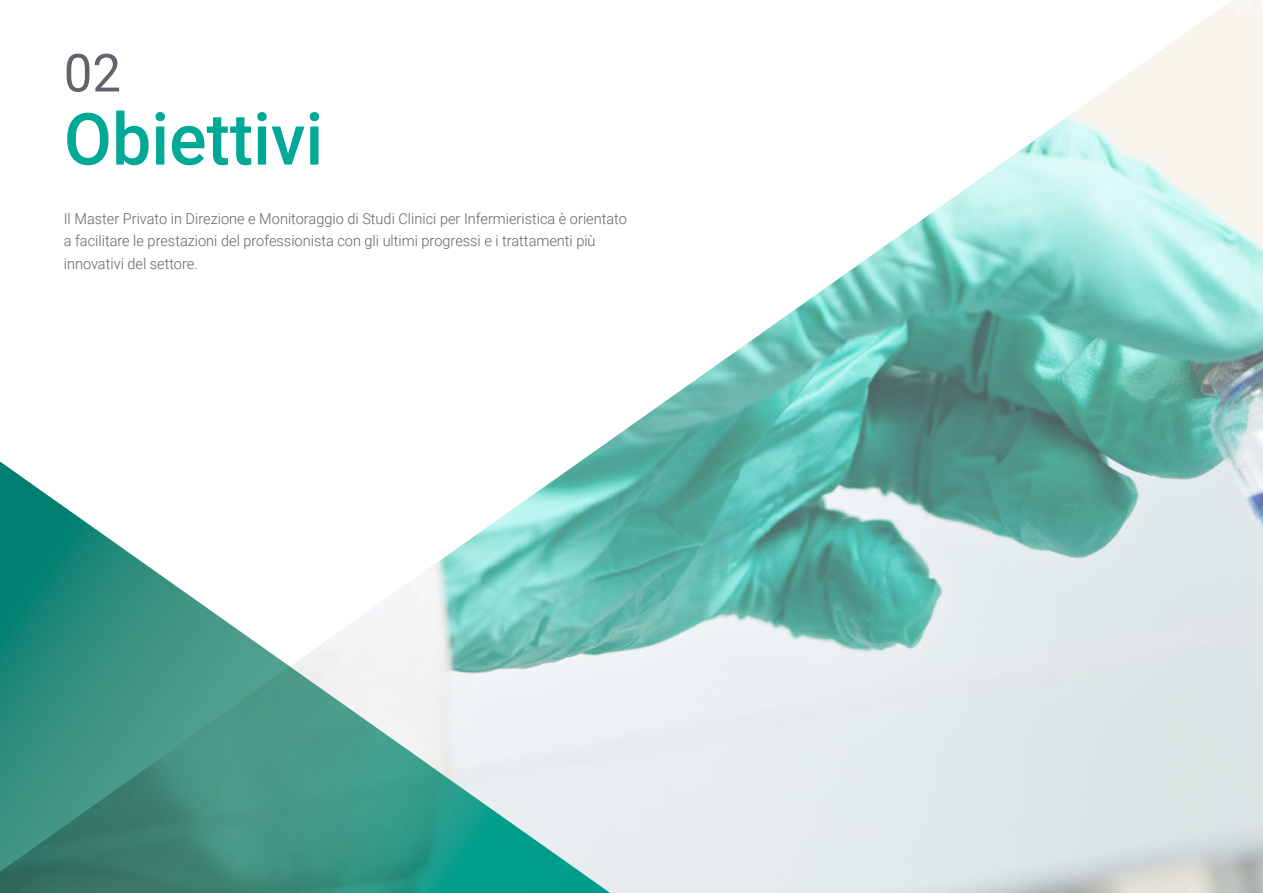
<style>
.page{position:relative;width:1263px;height:893px;background:#fff}
.page>*{position:absolute;margin:0;border:0;box-sizing:border-box;transform-origin:0 0}
.t1{font:500 72px "Roboto";color:#00a996}
.t2{font:52.5px "Roboto";color:#61646a}
.t3{font:300 15px/22.5px "Roboto";color:#61646a}
</style>
<div class="page">
<img style="left:602px;top:0;width:661px;height:893px">
<svg style="left:0;top:446px;width:640px;height:447px"></svg>
<h2 class="t2" style="left:64px;top:36px;width:59px">02</h2>
<h1 class="t1" style="left:64px;top:89px;width:261px">Obiettivi</h1>
<p class="t3" style="left:64px;top:207px;width:565px">Il Master Privato in Direzione e Monitoraggio di Studi Clinici per Infermieristica è orientato a facilitare le prestazioni del professionista con gli ultimi progressi e i trattamenti più innovativi del settore.</p>
</div>
